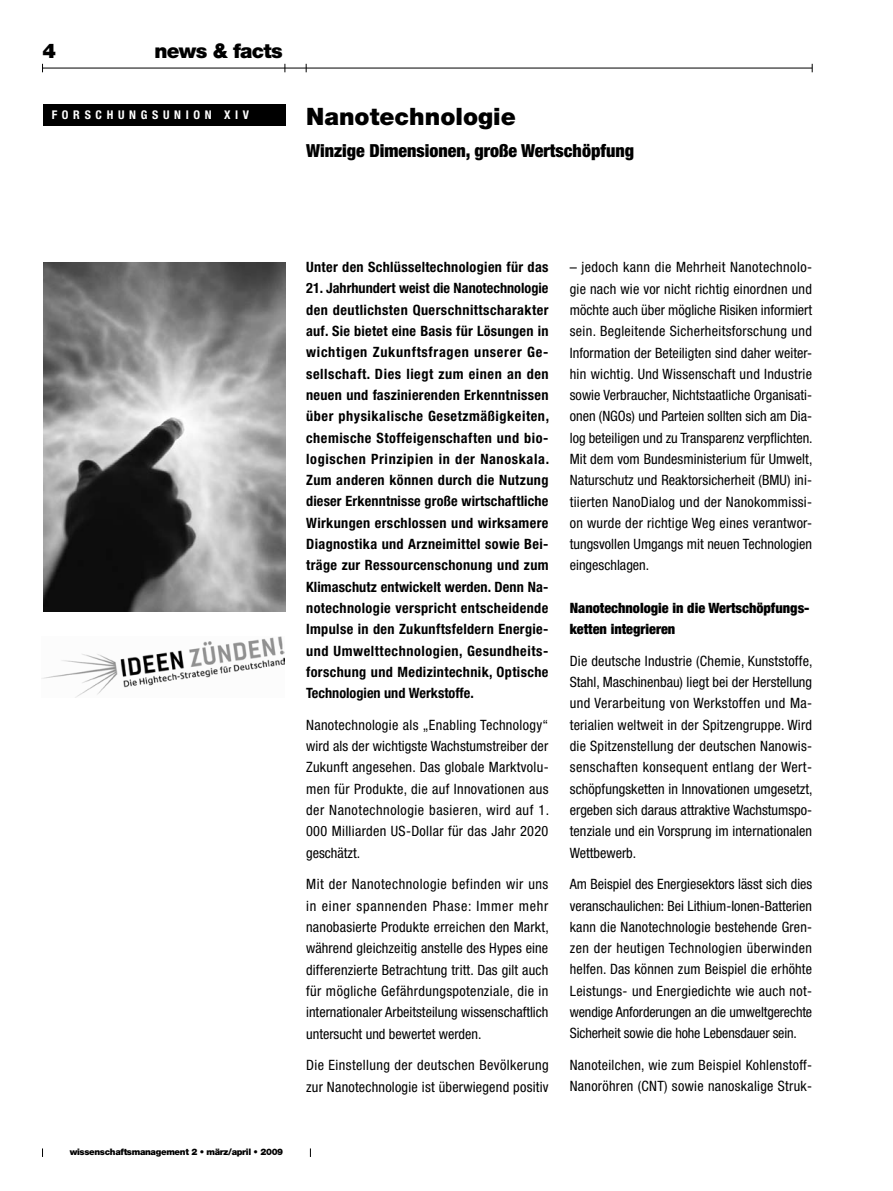
<style>
.page{position:relative;width:893px;height:1191px;background:#fff}
.page>*{position:absolute;margin:0;border:0;box-sizing:border-box;transform-origin:0 0}
.t1{font:900 24px "Helvetica Neue";color:#000}
.t2{font:900 20.25px "Helvetica Neue";letter-spacing:-.035em;color:#000}
.t3{font:900 condensed 18px "Helvetica Neue";color:#000}
.t4{font:condensed 14.25px/21.3px "Helvetica Neue";letter-spacing:.005em;color:#000;text-align:justify}
.t5{font:700 condensed 14.25px/21.3px "Helvetica Neue";letter-spacing:.025em;color:#000;text-align:justify}
.t6{font:900 condensed 14.25px/21.3px "Helvetica Neue";color:#000}
.t7{font:700 condensed 12px "Helvetica Neue";letter-spacing:.39em;color:#fff}
.t8{font:900 9px "Helvetica Neue";letter-spacing:-.035em;color:#000}
</style>
<div class="page">
<hr style="left:43px;top:68px;width:769px;height:1px;background:#000">
<img style="left:43px;top:262px;width:243px;height:350px">
<img style="left:42px;top:636px;width:243px;height:61px">
<div style="left:43px;top:104px;width:243px;height:21px;background:#000"></div>
<h2 class="t2" style="left:43px;top:39px;width:15px">4</h2>
<h2 class="t2" style="left:154px;top:39px;width:130px">news &amp; facts</h2>
<p class="t7" style="left:52px;top:108px;width:192px">forschungsunion XIV</p>
<h1 class="t1" style="left:306px;top:102px;width:211px">Nanotechnologie</h1>
<p class="t3" style="left:306px;top:139px;width:329px">Winzige Dimensionen, große Wertschöpfung</p>
<p class="t8" style="left:70px;top:1146px;width:215px">wissenschaftsmanagement 2 • märz/april • 2009</p>
<p class="t5" style="left:306px;top:256px;width:244px">Unter den Schlüsseltechnologien für das</p>
<p class="t5" style="left:306px;top:277px;width:244px">21. Jahrhundert weist die Nanotechnologie den deutlichsten Querschnittscharakter auf. Sie bietet eine Basis für Lösungen in wichtigen Zukunftsfragen unserer Ge&shy;sellschaft. Dies liegt zum einen an den neuen und faszinierenden Erkenntnissen über physikalische Gesetzmäßigkeiten, chemische Stoffeigenschaften und bio&shy;logischen Prinzipien in der Nanoskala.<br>Zum anderen können durch die Nutzung dieser Erkenntnisse große wirtschaftliche Wirkungen erschlossen und wirksamere Diagnostika und Arzneimittel sowie Bei&shy;träge zur Ressourcenschonung und zum Klimaschutz entwickelt werden. Denn Na&shy;notechnologie verspricht entscheidende Impulse in den Zukunftsfeldern Energie&shy;und Umwelttechnologien, Gesundheits&shy;forschung und Medizintechnik, Optische Technologien und Werkstoffe.</p>
<p class="t4" style="left:306px;top:714px;width:245px">Nanotechnologie als „Enabling Technology“ wird als der wichtigste Wachstumstreiber der Zukunft angesehen. Das globale Marktvolu&shy;men für Produkte, die auf Innovationen aus der Nanotechnologie basieren, wird auf 1.<br>000 Milliarden US-Dollar für das Jahr 2020 geschätzt.</p>
<p class="t4" style="left:306px;top:873px;width:244px">Mit der Nanotechnologie befinden wir uns in einer spannenden Phase: Immer mehr nanobasierte Produkte erreichen den Markt, während gleichzeitig anstelle des Hypes eine differenzierte Betrachtung tritt. Das gilt auch für mögliche Gefährdungspotenziale, die in internationaler Arbeitsteilung wissenschaftlich untersucht und bewertet werden.</p>
<p class="t4" style="left:306px;top:1054px;width:244px">Die Einstellung der deutschen Bevölkerung zur Nanotechnologie ist überwiegend positiv</p>
<p class="t4" style="left:570px;top:256px;width:244px">– jedoch kann die Mehrheit Nanotechnolo&shy;gie nach wie vor nicht richtig einordnen und möchte auch über mögliche Risiken informiert sein. Begleitende Sicherheitsforschung und Information der Beteiligten sind daher weiter&shy;hin wichtig. Und Wissenschaft und Industrie sowie Verbraucher, Nichtstaatliche Organisati&shy;onen (NGOs) und Parteien sollten sich am Dia&shy;log beteiligen und zu Transparenz verpflichten.<br>Mit dem vom Bundesministerium für Umwelt, Naturschutz und Reaktorsicherheit (BMU) ini&shy;tiierten NanoDialog und der Nanokommissi&shy;on wurde der richtige Weg eines verantwor&shy;tungsvollen Umgangs mit neuen Technologien eingeschlagen.</p>
<p class="t6" style="left:570px;top:597px;width:241px">Nanotechnologie in die Wertschöpfungs&shy;ketten integrieren</p>
<p class="t4" style="left:570px;top:650px;width:244px">Die deutsche Industrie (Chemie, Kunststoffe, Stahl, Maschinenbau) liegt bei der Herstellung und Verarbeitung von Werkstoffen und Ma&shy;terialien weltweit in der Spitzengruppe. Wird die Spitzenstellung der deutschen Nanowis&shy;senschaften konsequent entlang der Wert&shy;schöpfungsketten in Innovationen umgesetzt, ergeben sich daraus attraktive Wachstumspo&shy;tenziale und ein Vorsprung im internationalen Wettbewerb.</p>
<p class="t4" style="left:570px;top:873px;width:244px">Am Beispiel des Energiesektors lässt sich dies veranschaulichen: Bei Lithium-Ionen-Batterien kann die Nanotechnologie bestehende Gren&shy;zen der heutigen Technologien überwinden helfen. Das können zum Beispiel die erhöhte Leistungs- und Energiedichte wie auch not&shy;wendige Anforderungen an die umweltgerechte Sicherheit sowie die hohe Lebensdauer sein.</p>
<p class="t4" style="left:570px;top:1054px;width:244px">Nanoteilchen, wie zum Beispiel Kohlenstoff-<br>Nanoröhren (CNT) sowie nanoskalige Struk-</p>
</div>
